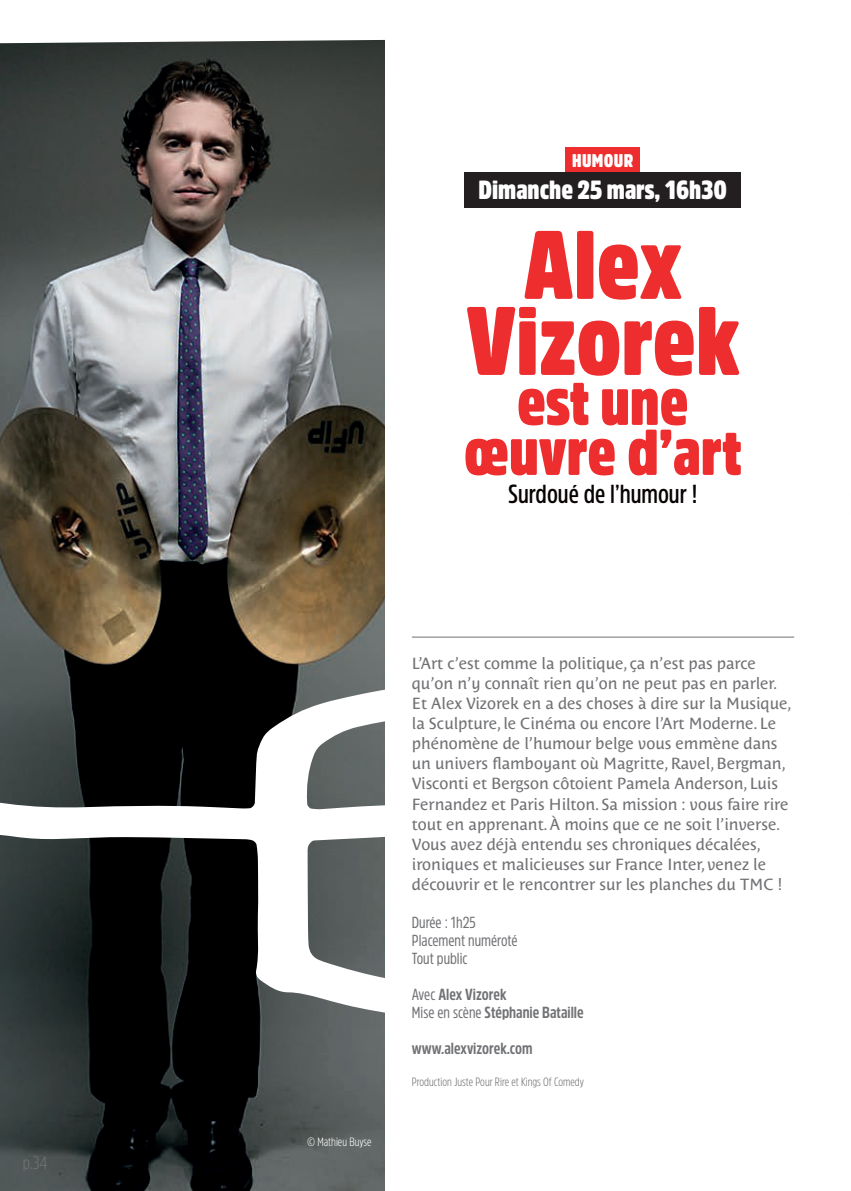
<style>
.page{position:relative;width:851px;height:1191px;background:#fff}
.page>*{position:absolute;margin:0;border:0;box-sizing:border-box;transform-origin:0 0}
.t1{font:900 96px/76px "Amsi Pro Cond";color:#ee2d2e;text-align:center}
.t2{font:900 64px/50px "Amsi Pro Cond";color:#ee2d2e;text-align:center}
.t3{font:900 26px "Amsi Pro Cond";color:#fff}
.t4{font:600 26px "Amsi Pro Cond";color:#080302}
.t5{font:900 18.2px "Amsi Pro Cond";letter-spacing:.02em;color:#fff}
.t6{font:300 18px "Amsi Pro Cond";color:#717275}
.t7{font:16px/20px "Costa Pro";color:#717275}
.t8{font:700 16px/18px "Amsi Pro Cond";color:#717275}
.t9{font:16px/18px "Amsi Pro Cond";color:#717275}
.t10{font:300 12px "Amsi Pro Cond";color:#717275}
.t11{font:300 12px "Amsi Pro Cond";color:#fff}
.s1{font-weight:400}
</style>
<div class="page">
<img style="left:0;top:43px;width:384px;height:625px">
<svg style="left:33px;top:39px;width:352px;height:4px"></svg>
<svg style="left:0;top:668px;width:385px;height:523px;background:#454949"></svg>
<div style="left:565px;top:147px;width:75px;height:25px;background:#ee2d2e"></div>
<div style="left:464px;top:172px;width:276px;height:35px;background:#231f20"></div>
<hr style="left:412px;top:636px;width:382px;height:1px;background:#717275">
<p class="t6" style="left:23px;top:1150px;width:26px">p.34</p>
<p class="t5" style="left:572px;top:148px;width:62px">HUMOUR</p>
<h3 class="t3" style="left:478px;top:172px;width:250px">Dimanche 25 mars, 16h30</h3>
<h1 class="t1" style="left:466px;top:224px;width:275px">Alex<br>Vizorek</h1>
<h2 class="t2" style="left:464px;top:376px;width:279px">est une œuvre d’art</h2>
<h3 class="t4" style="left:508px;top:476px;width:191px">Surdoué de l’humour !</h3>
<p class="t11" style="left:307px;top:1133px;width:66px">© Mathieu Buyse</p>
<p class="t7" style="left:412px;top:652px;width:381px">L’Art c’est comme la politique, ça n’est pas parce qu’on n’y connaît rien qu’on ne peut pas en parler.<br>Et Alex Vizorek en a des choses à dire sur la Musique, la Sculpture, le Cinéma ou encore l’Art Moderne. Le phénomène de l’humour belge vous emmène dans un univers flamboyant où Magritte, Ravel, Bergman, Visconti et Bergson côtoient Pamela Anderson, Luis Fernandez et Paris Hilton. Sa mission : vous faire rire tout en apprenant. À moins que ce ne soit l’inverse.<br>Vous avez déjà entendu ses chroniques décalées, ironiques et malicieuses sur France Inter, venez le découvrir et le rencontrer sur les planches du TMC !</p>
<p class="t9" style="left:412px;top:912px;width:107px">Durée : 1h25<br>Placement numéroté<br>Tout public</p>
<p class="t8" style="left:412px;top:984px;width:173px"><span class="s1">Avec</span> Alex Vizorek<br><span class="s1">Mise en scène</span> Stéphanie Bataille</p>
<p class="t8" style="left:412px;top:1038px;width:122px">www.alexvizorek.com</p>
<p class="t10" style="left:412px;top:1073px;width:173px">Production Juste Pour Rire et Kings Of Comedy</p>
</div>
